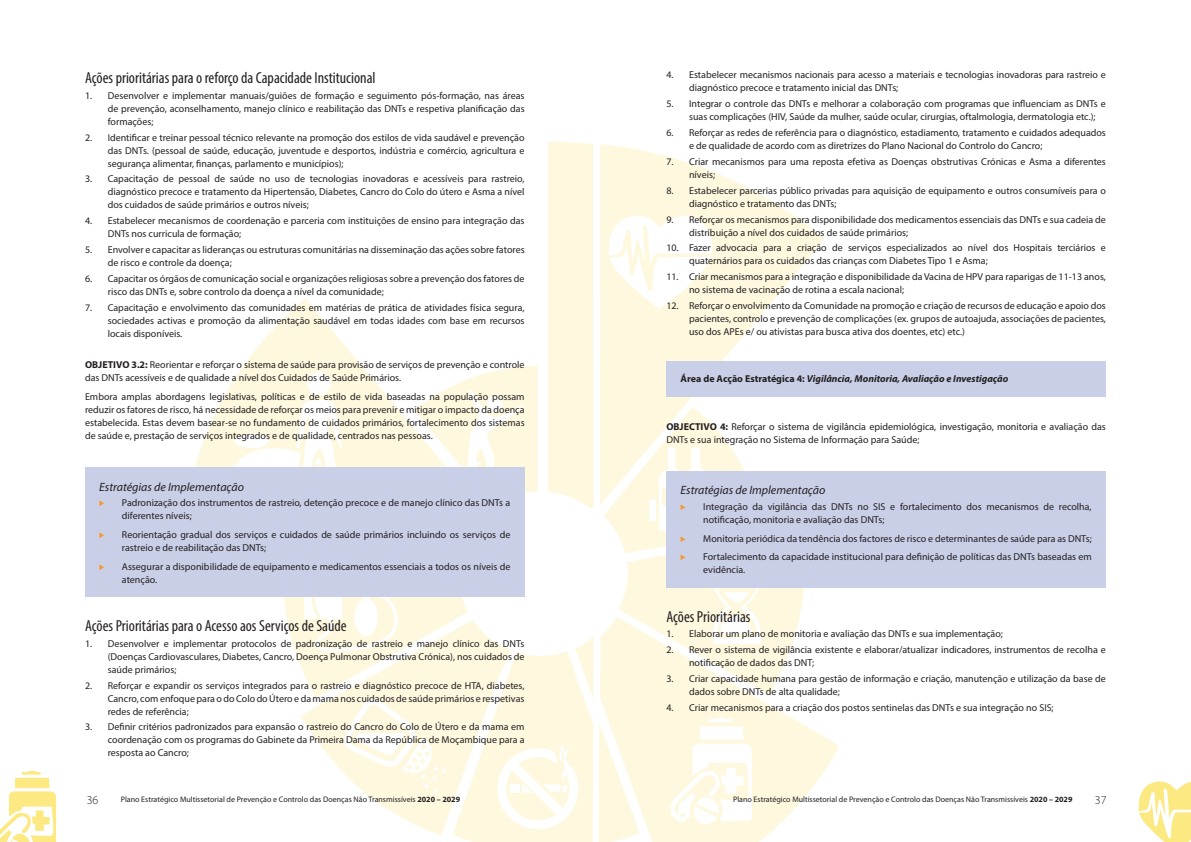
<style>
.page{position:relative;width:1191px;height:842px;background:#fff}
.page>*{position:absolute;margin:0;border:0;box-sizing:border-box;transform-origin:0 0}
.t1{font:condensed 16px "Myriad Pro";color:#231f20}
.t2{font:italic 12px "Myriad Pro";color:#231f20}
.t3{font:300 12px "Myriad Pro";color:#231f20}
.t4{font:10px/13px "Myriad Pro";color:#231f20}
.t5{font:italic 700 10px "Myriad Pro";color:#231f20}
.t6{font:10px "Kosmik Glyphs";color:#f89931}
.t7{font:8px "Myriad Pro";color:#231f20}
.s1{font-weight:700}
.s2{font-style:normal}
</style>
<div class="page">
<svg style="left:598px;top:144px;width:241px;height:698px;fill:#fdf8de"></svg>
<svg style="left:195px;top:141px;width:398px;height:701px"></svg>
<svg style="left:497px;top:744px;width:81px;height:85px"></svg>
<svg style="left:342px;top:697px;width:105px;height:96px"></svg>
<svg style="left:304px;top:597px;width:95px;height:55px"></svg>
<div style="left:307px;top:372px;width:24px;height:23px;background:#fff;border-radius:50%"></div>
<svg style="left:232px;top:399px;width:111px;height:68px"></svg>
<svg style="left:467px;top:388px;width:58px;height:100px"></svg>
<div style="left:487px;top:397px;width:16px;height:16px;background:#fff;border-radius:50%"></div>
<svg style="left:608px;top:212px;width:105px;height:97px"></svg>
<svg style="left:649px;top:447px;width:101px;height:85px"></svg>
<svg style="left:713px;top:588px;width:48px;height:56px"></svg>
<svg style="left:670px;top:715px;width:82px;height:113px"></svg>
<svg style="left:0;top:770px;width:56px;height:72px"></svg>
<svg style="left:1138px;top:781px;width:53px;height:61px"></svg>
<div style="left:666px;top:361px;width:440px;height:35px;background:#c9cfe7"></div>
<div style="left:666px;top:471px;width:440px;height:117px;background:#c9cfe7"></div>
<div style="left:85px;top:467px;width:439px;height:130px;background:#c9cfe7"></div>
<h1 class="t1" style="left:85px;top:68px;width:292px">Ações prioritárias para o reforço da Capacidade Institucional</h1>
<p class="t4" style="left:108px;top:89px;width:418px;text-align:justify;text-indent:-23px">1. Desenvolver e implementar manuais/guiões de formação e seguimento pós-formação, nas áreas de prevenção, aconselhamento, manejo clínico e reabilitação das DNTs e respetiva planificação das formações;</p>
<p class="t4" style="left:108px;top:131px;width:418px;text-align:justify;text-indent:-23px">2. Identificar e treinar pessoal técnico relevante na promoção dos estilos de vida saudável e prevenção das DNTs. (pessoal de saúde, educação, juventude e desportos, indústria e comércio, agricultura e segurança alimentar, finanças, parlamento e municípios);</p>
<p class="t4" style="left:108px;top:172px;width:418px;text-align:justify;text-indent:-23px">3. Capacitação de pessoal de saúde no uso de tecnologias inovadoras e acessíveis para rastreio, diagnóstico precoce e tratamento da Hipertensão, Diabetes, Cancro do Colo do útero e Asma a nível dos cuidados de saúde primários e outros níveis;</p>
<p class="t4" style="left:108px;top:214px;width:418px;text-indent:-23px">4. Estabelecer mecanismos de coordenação e parceria com instituições de ensino para integração das<br>DNTs nos curricula de formação;</p>
<p class="t4" style="left:108px;top:243px;width:418px;text-indent:-23px">5. Envolver e capacitar as lideranças ou estruturas comunitárias na disseminação das ações sobre fatores de risco e controle da doença;</p>
<p class="t4" style="left:108px;top:272px;width:418px;text-indent:-23px">6. Capacitar os órgãos de comunicação social e organizações religiosas sobre a prevenção dos fatores de risco das DNTs e, sobre controlo da doença a nível da comunidade;</p>
<p class="t4" style="left:108px;top:301px;width:418px;text-align:justify;text-indent:-23px">7. Capacitação e envolvimento das comunidades em matérias de prática de atividades física segura, sociedades activas e promoção da alimentação saudável em todas idades com base em recursos locais disponíveis.</p>
<p class="t4" style="left:85px;top:358px;width:441px"><span class="s1">OBJETIVO 3.2:</span> Reorientar e reforçar o sistema de saúde para provisão de serviços de prevenção e controle das DNTs acessíveis e de qualidade a nível dos Cuidados de Saúde Primários.</p>
<p class="t4" style="left:85px;top:390px;width:441px;text-align:justify">Embora amplas abordagens legislativas, políticas e de estilo de vida baseadas na população possam reduzir os fatores de risco, há necessidade de reforçar os meios para prevenir e mitigar o impacto da doença estabelecida. Estas devem basear-se no fundamento de cuidados primários, fortalecimento dos sistemas de saúde e, prestação de serviços integrados e de qualidade, centrados nas pessoas.</p>
<p class="t2" style="left:99px;top:479px;width:146px">Estratégias de Implementação</p>
<p class="t6" style="left:99px;top:499px;width:7px">x</p>
<p class="t4" style="left:122px;top:496px;width:390px">Padronização dos instrumentos de rastreio, detenção precoce e de manejo clínico das DNTs a diferentes níveis;</p>
<p class="t6" style="left:99px;top:530px;width:7px">x</p>
<p class="t4" style="left:122px;top:528px;width:390px">Reorientação gradual dos serviços e cuidados de saúde primários incluindo os serviços de rastreio e de reabilitação das DNTs;</p>
<p class="t6" style="left:99px;top:562px;width:7px">x</p>
<p class="t4" style="left:122px;top:560px;width:390px">Assegurar a disponibilidade de equipamento e medicamentos essenciais a todos os níveis de atenção.</p>
<h1 class="t1" style="left:85px;top:616px;width:263px">Ações Prioritárias para o Acesso aos Serviços de Saúde</h1>
<p class="t4" style="left:108px;top:637px;width:418px;text-align:justify;text-indent:-23px">1. Desenvolver e implementar protocolos de padronização de rastreio e manejo clínico das DNTs (Doenças Cardiovasculares, Diabetes, Cancro, Doença Pulmonar Obstrutiva Crónica), nos cuidados de saúde primários;</p>
<p class="t4" style="left:108px;top:678px;width:418px;text-align:justify;text-indent:-23px">2. Reforçar e expandir os serviços integrados para o rastreio e diagnóstico precoce de HTA, diabetes, Cancro, com enfoque para o do Colo do Útero e da mama nos cuidados de saúde primários e respetivas redes de referência;</p>
<p class="t4" style="left:108px;top:720px;width:418px;text-align:justify;text-indent:-23px">3. Definir critérios padronizados para expansão o rastreio do Cancro do Colo de Útero e da mama em coordenação com os programas do Gabinete da Primeira Dama da República de Moçambique para a resposta ao Cancro;</p>
<p class="t4" style="left:689px;top:68px;width:418px;text-indent:-23px">4. Estabelecer mecanismos nacionais para acesso a materiais e tecnologias inovadoras para rastreio e diagnóstico precoce e tratamento inicial das DNTs;</p>
<p class="t4" style="left:689px;top:97px;width:418px;text-indent:-23px">5. Integrar o controle das DNTs e melhorar a colaboração com programas que influenciam as DNTs e suas complicações (HIV, Saúde da mulher, saúde ocular, cirurgias, oftalmologia, dermatologia etc.);</p>
<p class="t4" style="left:689px;top:126px;width:418px;text-indent:-23px">6. Reforçar as redes de referência para o diagnóstico, estadiamento, tratamento e cuidados adequados e de qualidade de acordo com as diretrizes do Plano Nacional do Controlo do Cancro;</p>
<p class="t4" style="left:689px;top:155px;width:418px;text-indent:-23px">7. Criar mecanismos para uma reposta efetiva as Doenças obstrutivas Crónicas e Asma a diferentes níveis;</p>
<p class="t4" style="left:689px;top:184px;width:418px;text-indent:-23px">8. Estabelecer parcerias público privadas para aquisição de equipamento e outros consumíveis para o diagnóstico e tratamento das DNTs;</p>
<p class="t4" style="left:689px;top:213px;width:418px;text-indent:-23px">9. Reforçar os mecanismos para disponibilidade dos medicamentos essenciais das DNTs e sua cadeia de distribuição a nível dos cuidados de saúde primários;</p>
<p class="t4" style="left:689px;top:241px;width:418px;text-indent:-23px">10. Fazer advocacia para a criação de serviços especializados ao nível dos Hospitais terciários e quaternários para os cuidados das crianças com Diabetes Tipo 1 e Asma;</p>
<p class="t4" style="left:689px;top:270px;width:418px;text-indent:-23px">11. Criar mecanismos para a integração e disponibilidade da Vacina de HPV para raparigas de 11-13 anos, no sistema de vacinação de rotina a escala nacional;</p>
<p class="t4" style="left:689px;top:299px;width:418px;text-align:justify;text-indent:-23px">12. Reforçar o envolvimento da Comunidade na promoção e criação de recursos de educação e apoio dos pacientes, controlo e prevenção de complicações (ex. grupos de autoajuda, associações de pacientes, uso dos APEs e/ ou ativistas para busca ativa dos doentes, etc) etc.)</p>
<p class="t5" style="left:680px;top:372px;width:329px"><span class="s2">Área de Acção Estratégica 4:</span> Vigilância, Monitoria, Avaliação e Investigação</p>
<p class="t4" style="left:666px;top:420px;width:441px"><span class="s1">OBJECTIVO 4:</span> Reforçar o sistema de vigilância epidemiológica, investigação, monitoria e avaliação das<br>DNTs e sua integração no Sistema de Informação para Saúde;</p>
<p class="t2" style="left:680px;top:483px;width:146px">Estratégias de Implementação</p>
<p class="t6" style="left:680px;top:502px;width:7px">x</p>
<p class="t4" style="left:703px;top:500px;width:390px">Integração da vigilância das DNTs no SIS e fortalecimento dos mecanismos de recolha, notificação, monitoria e avaliação das DNTs;</p>
<p class="t6" style="left:680px;top:534px;width:7px">x</p>
<p class="t4" style="left:703px;top:532px;width:390px">Monitoria periódica da tendência dos factores de risco e determinantes de saúde para as DNTs;</p>
<p class="t6" style="left:680px;top:553px;width:7px">x</p>
<p class="t4" style="left:703px;top:550px;width:390px">Fortalecimento da capacidade institucional para definição de políticas das DNTs baseadas em evidência.</p>
<h1 class="t1" style="left:666px;top:606px;width:86px">Ações Prioritárias</h1>
<p class="t4" style="left:666px;top:627px;width:338px">1. Elaborar um plano de monitoria e avaliação das DNTs e sua implementação;</p>
<p class="t4" style="left:689px;top:643px;width:418px;text-indent:-23px">2. Rever o sistema de vigilância existente e elaborar/atualizar indicadores, instrumentos de recolha e notificação de dados das DNT;</p>
<p class="t4" style="left:689px;top:672px;width:418px;text-indent:-23px">3. Criar capacidade humana para gestão de informação e criação, manutenção e utilização da base de dados sobre DNTs de alta qualidade;</p>
<p class="t4" style="left:666px;top:701px;width:389px">4. Criar mecanismos para a criação dos postos sentinelas das DNTs e sua integração no SIS;</p>
<p class="t3" style="left:87px;top:793px;width:13px">36</p>
<p class="t7" style="left:121px;top:795px;width:341px">Plano Estratégico Multissetorial de Prevenção e Controlo das Doenças Não Transmissíveis <span class="s1">2020 – 2029</span></p>
<p class="t7" style="left:733px;top:795px;width:341px">Plano Estratégico Multissetorial de Prevenção e Controlo das Doenças Não Transmissíveis <span class="s1">2020 – 2029</span></p>
<p class="t3" style="left:1095px;top:793px;width:13px">37</p>
</div>
